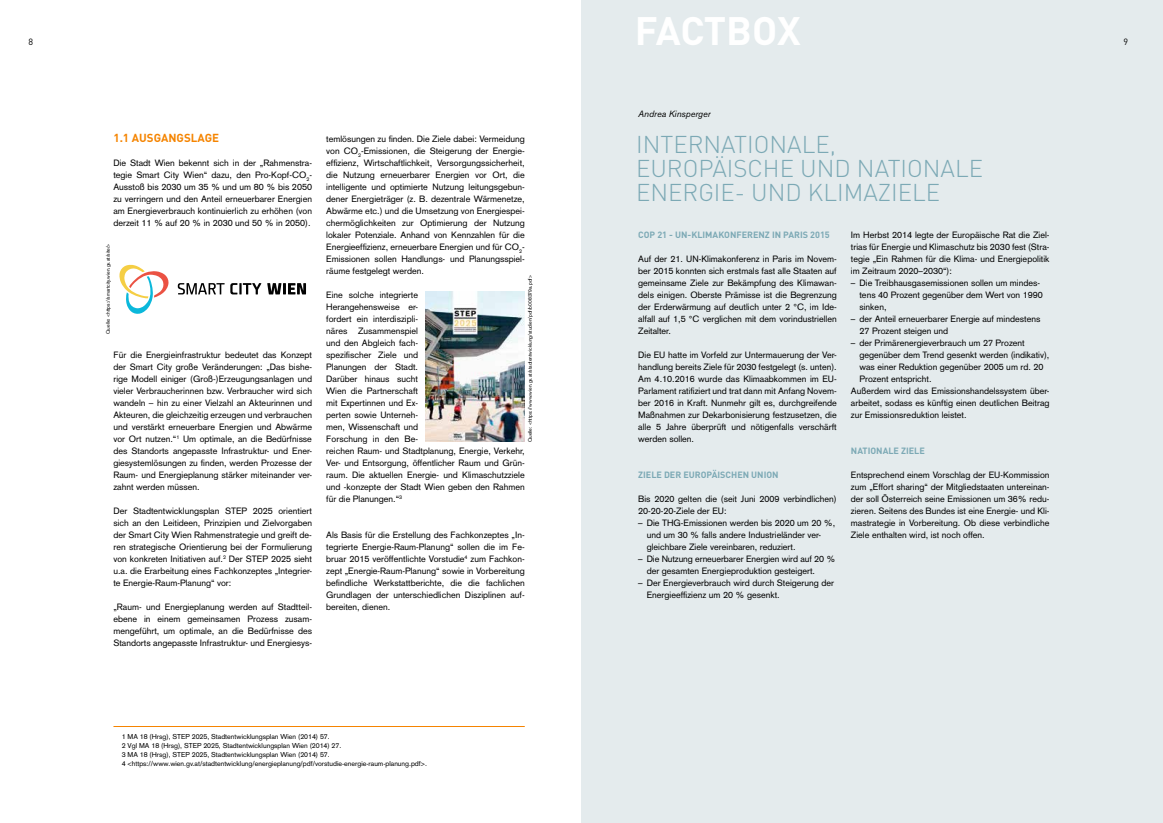
<style>
.page{position:relative;width:1163px;height:823px;background:#fff}
.page>*{position:absolute;margin:0;border:0;box-sizing:border-box;transform-origin:0 0}
.t1{font:700 39.2px "DIN";letter-spacing:-.01em;color:#fff}
.t2{font:300 24px/24px "DIN";color:#7ca9b5}
.t3{font:700 11.5px "DIN";color:#f58400}
.t4{font:9px/12px "Akzidenz Grotesk";color:#000}
.t5{font:700 9px "DIN";color:#7ca9b5}
.t6{font:italic 9px "Akzidenz Grotesk BE";color:#000}
.t7{font:9px "DIN";color:#000}
.t8{font:7px/9px "Akzidenz Grotesk";color:#000}
.t9{font:5px "Akzidenz Grotesk";color:#000}
</style>
<div class="page">
<div style="left:581px;top:0;width:581px;height:822px;background:#e4ebed"></div>
<hr style="left:113px;top:725px;width:411px;height:1px;background:#f58400">
<svg style="left:178px;top:283px;width:46px;height:11px"></svg>
<svg style="left:230px;top:283px;width:31px;height:11px"></svg>
<svg style="left:267px;top:283px;width:39px;height:11px"></svg>
<svg style="left:119px;top:265px;width:50px;height:48px"></svg>
<img style="left:425px;top:292px;width:99px;height:149px">
<h1 class="t1" style="left:635px;top:6px;width:167px">FACTBOX</h1>
<p class="t7" style="left:28px;top:36px;width:6px">8</p>
<p class="t7" style="left:1123px;top:36px;width:6px">9</p>
<h3 class="t3" style="left:113px;top:130px;width:107px">1.1 AUSGANGSLAGE</h3>
<p class="t4" style="left:113px;top:156px;width:200px;text-align:justify">Die Stadt Wien bekennt sich in der „Rahmenstra&shy;tegie Smart City Wien“ dazu, den Pro-Kopf-CO<sub>2</sub>- Ausstoß bis 2030 um 35 % und um 80 % bis 2050 zu verringern und den Anteil erneuerbarer Energien am Energieverbrauch kontinuierlich zu erhöhen (von derzeit 11 % auf 20 % in 2030 und 50 % in 2050).</p>
<p class="t9" style="left:105px;top:333px;width:92px;rotate:-90deg">Quelle: &lt;https://smartcity.wien.gv.at/site/&gt;</p>
<p class="t4" style="left:113px;top:348px;width:200px;text-align:justify">Für die Energieinfrastruktur bedeutet das Konzept der Smart City große Veränderungen: „Das bishe&shy;rige Modell einiger (Groß-)Erzeugungsanlagen und vieler Verbraucherinnen bzw. Verbraucher wird sich wandeln − hin zu einer Vielzahl an Akteurinnen und Akteuren, die gleichzeitig erzeugen und verbrauchen und verstärkt erneuerbare Energien und Abwärme vor Ort nutzen.“<sup>1</sup> Um optimale, an die Bedürfnisse des Standorts angepasste Infrastruktur- und Ener&shy;giesystemlösungen zu finden, werden Prozesse der Raum- und Energieplanung stärker miteinander ver&shy;zahnt werden müssen.</p>
<p class="t4" style="left:113px;top:504px;width:200px">Der Stadtentwicklungsplan STEP 2025 orientiert sich an den Leitideen, Prinzipien und Zielvorgaben</p>
<p class="t4" style="left:113px;top:540px;width:200px">ren strategische Orientierung bei der Formulierung von konkreten Initiativen auf.<sup>2</sup> Der STEP 2025 sieht</p>
<p class="t4" style="left:113px;top:576px;width:119px">te Energie-Raum-Planung“ vor:</p>
<p class="t4" style="left:113px;top:600px;width:199px">„Raum- und Energieplanung werden auf Stadtteil-</p>
<p class="t4" style="left:113px;top:624px;width:200px">mengeführt, um optimale, an die Bedürfnisse des</p>
<p class="t4" style="left:113px;top:528px;width:199px">der Smart City Wien Rahmenstrategie und greift de-</p>
<p class="t4" style="left:113px;top:564px;width:200px">u.a. die Erarbeitung eines Fachkonzeptes „Integrier-</p>
<p class="t4" style="left:113px;top:612px;width:200px">ebene in einem gemeinsamen Prozess zusam-</p>
<p class="t4" style="left:113px;top:636px;width:199px">Standorts angepasste Infrastruktur- und Energiesys-</p>
<p class="t4" style="left:326px;top:132px;width:200px">temlösungen zu finden. Die Ziele dabei: Vermeidung</p>
<p class="t4" style="left:326px;top:156px;width:200px">effizienz, Wirtschaftlichkeit, Versorgungssicherheit, die Nutzung erneuerbarer Energien vor Ort, die</p>
<p class="t4" style="left:326px;top:192px;width:200px">dener Energieträger (z. B. dezentrale Wärmenetze,</p>
<p class="t4" style="left:326px;top:216px;width:200px;text-align:justify">chermöglichkeiten zur Optimierung der Nutzung lokaler Potenziale. Anhand von Kennzahlen für die Energieeffizienz, erneuerbare Energien und für CO<sub>2</sub>- Emissionen sollen Handlungs- und Planungsspiel&shy;räume festgelegt werden.</p>
<p class="t4" style="left:326px;top:144px;width:200px">von CO<sub>2</sub>-Emissionen, die Steigerung der Energie-</p>
<p class="t4" style="left:326px;top:180px;width:200px">intelligente und optimierte Nutzung leitungsgebun-</p>
<p class="t4" style="left:326px;top:204px;width:200px">Abwärme etc.) und die Umsetzung von Energiespei-</p>
<p class="t9" style="left:527px;top:441px;width:168px;rotate:-90deg">Quelle: &lt;https://www.wien.gv.at/stadtentwicklung/studien/pdf/b008379a.pdf&gt;</p>
<p class="t4" style="left:326px;top:288px;width:93px">Eine solche integrierte<br>Herangehensweise er-</p>
<p class="t4" style="left:326px;top:324px;width:93px;text-align:justify">näres Zusammenspiel und den Abgleich fach&shy;spezifischer Ziele und Planungen der Stadt.<br>Darüber hinaus sucht Wien die Partnerschaft mit Expertinnen und Ex-</p>
<p class="t4" style="left:326px;top:420px;width:93px">men, Wissenschaft und</p>
<p class="t4" style="left:326px;top:444px;width:200px;text-align:justify">reichen Raum- und Stadtplanung, Energie, Verkehr, Ver- und Entsorgung, öffentlicher Raum und Grün&shy;raum. Die aktuellen Energie- und Klimaschutzziele und -konzepte der Stadt Wien geben den Rahmen für die Planungen.“<sup>3</sup></p>
<p class="t4" style="left:326px;top:312px;width:93px">fordert ein interdiszipli-</p>
<p class="t4" style="left:326px;top:408px;width:93px">perten sowie Unterneh-</p>
<p class="t4" style="left:326px;top:432px;width:93px">Forschung in den Be-</p>
<p class="t4" style="left:326px;top:528px;width:200px;text-align:justify">Als Basis für die Erstellung des Fachkonzeptes „In&shy;tegrierte Energie-Raum-Planung“ sollen die im Fe&shy;bruar 2015 veröffentlichte Vorstudie<sup>4</sup> zum Fachkon-</p>
<p class="t4" style="left:326px;top:588px;width:200px">Grundlagen der unterschiedlichen Disziplinen auf-</p>
<p class="t4" style="left:326px;top:564px;width:200px">zept „Energie-Raum-Planung“ sowie in Vorbereitung befindliche Werkstattberichte, die die fachlichen</p>
<p class="t4" style="left:326px;top:600px;width:66px">bereiten, dienen.</p>
<p class="t8" style="left:122px;top:731px;width:306px">1 MA 18 (Hrsg), STEP 2025, Stadtentwicklungsplan Wien (2014) 57.<br>2 Vgl MA 18 (Hrsg), STEP 2025, Stadtentwicklungsplan Wien (2014) 27.<br>3 MA 18 (Hrsg), STEP 2025, Stadtentwicklungsplan Wien (2014) 57.<br>4 &lt;https://www.wien.gv.at/stadtentwicklung/energieplanung/pdf/vorstudie-energie-raum-planung.pdf&gt;.</p>
<p class="t6" style="left:638px;top:109px;width:74px">Andrea Kinsperger</p>
<h1 class="t2" style="left:636px;top:132px;width:348px">INTERNATIONALE,<br>EUROPÄISCHE UND NATIONALE<br>ENERGIE- UND KLIMAZIELE</h1>
<p class="t5" style="left:638px;top:228px;width:193px">COP 21 - UN-KLIMAKONFERENZ IN PARIS 2015</p>
<p class="t4" style="left:638px;top:252px;width:200px;text-align:justify">Auf der 21. UN-Klimakonferenz in Paris im Novem&shy;ber 2015 konnten sich erstmals fast alle Staaten auf gemeinsame Ziele zur Bekämpfung des Klimawan&shy;dels einigen. Oberste Prämisse ist die Begrenzung</p>
<p class="t4" style="left:638px;top:312px;width:200px">alfall auf 1,5 °C verglichen mit dem vorindustriellen<br>Zeitalter.</p>
<p class="t4" style="left:638px;top:360px;width:200px;text-align:justify">handlung bereits Ziele für 2030 festgelegt (s. unten).<br>Am 4.10.2016 wurde das Klimaabkommen im EU-Parlament ratifiziert und trat dann mit Anfang Novem&shy;ber 2016 in Kraft. Nunmehr gilt es, durchgreifende Maßnahmen zur Dekarbonisierung festzusetzen, die alle 5 Jahre überprüft und nötigenfalls verschärft werden sollen.</p>
<p class="t5" style="left:638px;top:468px;width:142px">ZIELE DER EUROPÄISCHEN UNION</p>
<p class="t4" style="left:638px;top:492px;width:200px">Bis 2020 gelten die (seit Juni 2009 verbindlichen)<br>20-20-20-Ziele der EU:</p>
<p class="t4" style="left:638px;top:516px;width:199px">– Die THG-Emissionen werden bis 2020 um 20 %,</p>
<p class="t4" style="left:646px;top:540px;width:150px">gleichbare Ziele vereinbaren, reduziert.</p>
<p class="t4" style="left:646px;top:552px;width:190px;text-indent:-9px">– Die Nutzung erneuerbarer Energien wird auf 20 % der gesamten Energieproduktion gesteigert.</p>
<p class="t4" style="left:646px;top:576px;width:189px;text-indent:-9px">– Der Energieverbrauch wird durch Steigerung der<br>Energieeffizienz um 20 % gesenkt.</p>
<p class="t4" style="left:850px;top:228px;width:200px;text-align:justify">Im Herbst 2014 legte der Europäische Rat die Ziel&shy;trias für Energie und Klimaschutz bis 2030 fest (Stra&shy;tegie „Ein Rahmen für die Klima- und Energiepolitik im Zeitraum 2020–2030“):</p>
<p class="t4" style="left:859px;top:276px;width:185px;text-indent:-9px">– Die Treibhausgasemissionen sollen um mindes&shy;tens 40 Prozent gegenüber dem Wert von 1990 sinken,</p>
<p class="t4" style="left:859px;top:312px;width:182px;text-indent:-9px">– der Anteil erneuerbarer Energie auf mindestens<br>27 Prozent steigen und</p>
<p class="t4" style="left:859px;top:336px;width:191px;text-indent:-9px">– der Primärenergieverbrauch um 27 Prozent gegenüber dem Trend gesenkt werden (indikativ), was einer Reduktion gegenüber 2005 um rd. 20<br>Prozent entspricht.</p>
<p class="t4" style="left:850px;top:396px;width:200px">arbeitet, sodass es künftig einen deutlichen Beitrag zur Emissionsreduktion leistet.</p>
<p class="t5" style="left:850px;top:444px;width:75px">NATIONALE ZIELE</p>
<p class="t4" style="left:850px;top:468px;width:200px">Entsprechend einem Vorschlag der EU-Kommission</p>
<p class="t4" style="left:850px;top:516px;width:200px">mastrategie in Vorbereitung. Ob diese verbindliche<br>Ziele enthalten wird, ist noch offen.</p>
<p class="t4" style="left:638px;top:300px;width:200px">der Erderwärmung auf deutlich unter 2 °C, im Ide-</p>
<p class="t4" style="left:638px;top:348px;width:200px">Die EU hatte im Vorfeld zur Untermauerung der Ver-</p>
<p class="t4" style="left:850px;top:384px;width:200px">Außerdem wird das Emissionshandelssystem über-</p>
<p class="t4" style="left:850px;top:480px;width:200px;text-align:justify">zum „Effort sharing“ der Mitgliedstaaten untereinan&shy;der soll Österreich seine Emissionen um 36% redu&shy;zieren. Seitens des Bundes ist eine Energie- und Kli-</p>
<p class="t4" style="left:646px;top:528px;width:175px">und um 30 % falls andere Industrieländer ver-</p>
</div>
